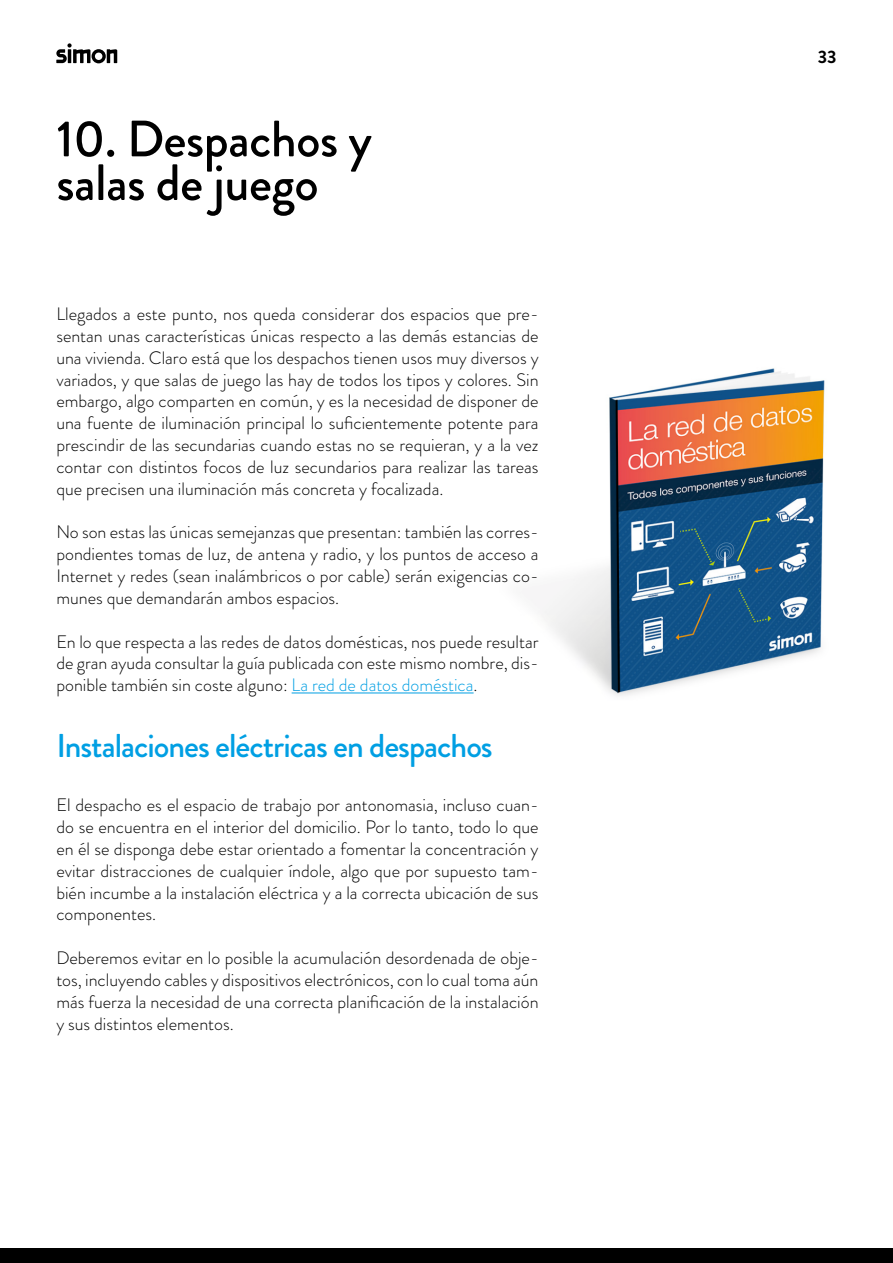
<style>
.page{position:relative;width:893px;height:1263px;background:#fff}
.page>*{position:absolute;margin:0;border:0;box-sizing:border-box;transform-origin:0 0}
.t1{font:500 51px/43.7px "Brandon Grotesque";letter-spacing:-.01em;color:#000}
.t2{font:500 33px "Brandon Grotesque";letter-spacing:-.03em;color:#009fe3}
.t3{font:300 18px/21.9px "Brandon Grotesque";color:#000;text-align:justify}
.t4{font:700 18px "Brandon Grotesque";color:#000}
.s1{color:#009fe3}
</style>
<div class="page">
<svg style="left:56px;top:43px;width:61px;height:20px"></svg>
<div style="left:0;top:1249px;width:893px;height:14px;background:#000"></div>
<img style="left:544px;top:368px;width:281px;height:328px">
<hr style="left:292px;top:692px;width:182px;height:1px;background:#009fe3">
<h1 class="t1" style="left:56px;top:118px;width:317px">10. Despachos y salas de juego</h1>
<p class="t3" style="left:56px;top:303px;width:484px">Llegados a este punto, nos queda considerar dos espacios que pre&shy;sentan unas características únicas respecto a las demás estancias de una vivienda. Claro está que los despachos tienen usos muy diversos y variados, y que salas de juego las hay de todos los tipos y colores. Sin embargo, algo comparten en común, y es la necesidad de disponer de una fuente de iluminación principal lo suficientemente potente para prescindir de las secundarias cuando estas no se requieran, y a la vez contar con distintos focos de luz secundarios para realizar las tareas que precisen una iluminación más concreta y focalizada.</p>
<p class="t3" style="left:56px;top:521px;width:484px">No son estas las únicas semejanzas que presentan: también las corres&shy;pondientes tomas de luz, de antena y radio, y los puntos de acceso a Internet y redes (sean inalámbricos o por cable) serán exigencias co&shy;munes que demandarán ambos espacios.</p>
<p class="t3" style="left:56px;top:630px;width:484px">En lo que respecta a las redes de datos domésticas, nos puede resultar de gran ayuda consultar la guía publicada con este mismo nombre, dis&shy;ponible también sin coste alguno: <span class="s1">La red de datos doméstica</span>.</p>
<h2 class="t2" style="left:56px;top:722px;width:438px">Instalaciones eléctricas en despachos</h2>
<p class="t3" style="left:56px;top:794px;width:484px">El despacho es el espacio de trabajo por antonomasia, incluso cuan&shy;do se encuentra en el interior del domicilio. Por lo tanto, todo lo que en él se disponga debe estar orientado a fomentar la concentración y evitar distracciones de cualquier índole, algo que por supuesto tam&shy;bién incumbe a la instalación eléctrica y a la correcta ubicación de sus componentes.</p>
<p class="t3" style="left:56px;top:947px;width:484px">Deberemos evitar en lo posible la acumulación desordenada de obje&shy;tos, incluyendo cables y dispositivos electrónicos, con lo cual toma aún más fuerza la necesidad de una correcta planificación de la instalación y sus distintos elementos.</p>
<p class="t4" style="left:818px;top:44px;width:20px">33</p>
</div>
